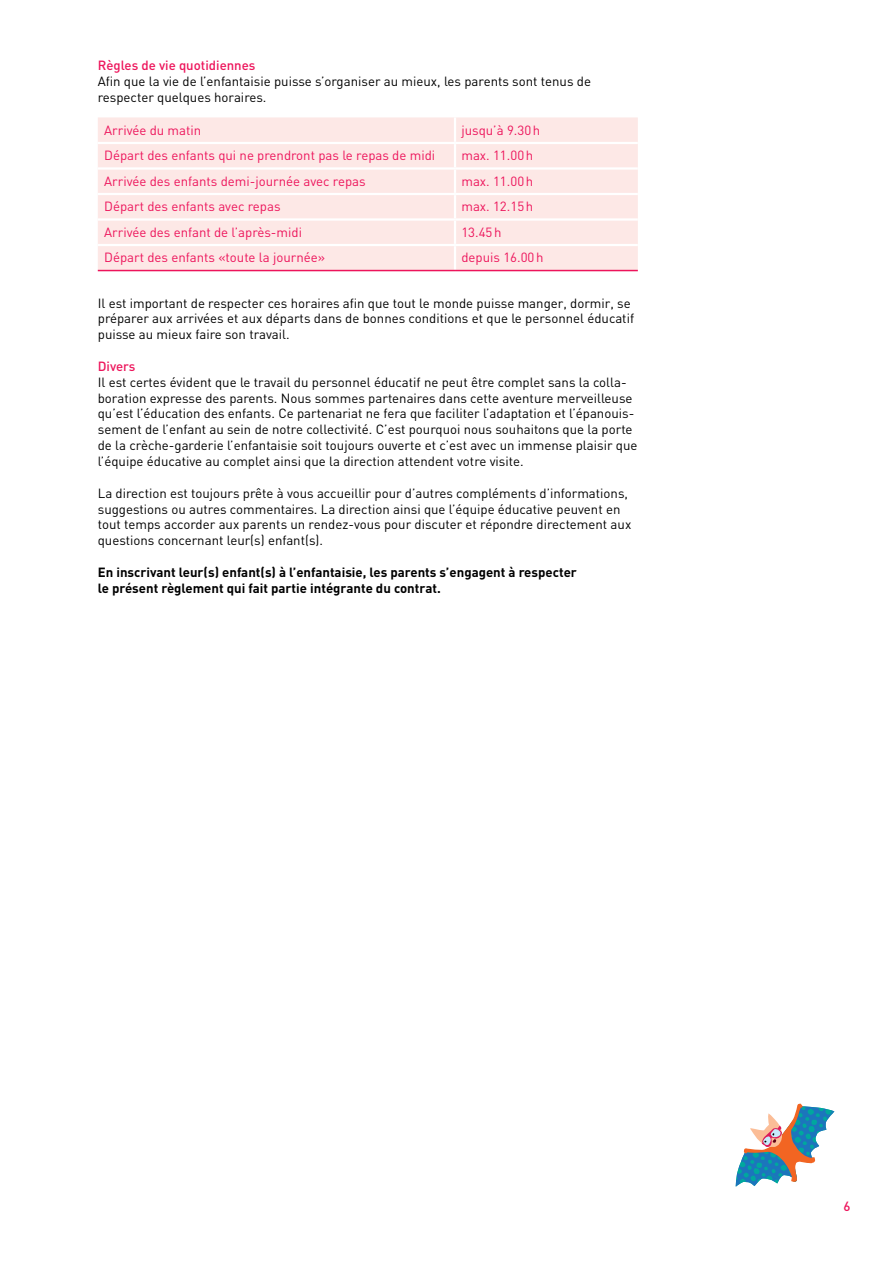
<style>
.page{position:relative;width:893px;height:1263px;background:#fff}
.page>*{position:absolute;margin:0;border:0;box-sizing:border-box;transform-origin:0 0}
.t1{font:13.2px/15.9px "DIN";color:#000}
.t2{font:13.2px "DIN";color:#ed145b}
.t3{font:700 13.2px/15.9px "DIN";color:#000}
.t4{font:500 13.2px "DIN";color:#ed145b}
</style>
<div class="page">
<div style="left:98px;top:117px;width:540px;height:153px;background:#fde8e6"></div>
<hr style="left:454px;top:117px;width:2px;height:25px;background:#fff">
<hr style="left:98px;top:142px;width:357px;height:2px;background:#fff">
<hr style="left:455px;top:142px;width:183px;height:2px;background:#fff">
<hr style="left:454px;top:144px;width:2px;height:23px;background:#fff">
<hr style="left:98px;top:167px;width:357px;height:3px;background:#fff">
<hr style="left:455px;top:167px;width:183px;height:3px;background:#fff">
<hr style="left:454px;top:170px;width:2px;height:23px;background:#fff">
<hr style="left:98px;top:193px;width:357px;height:2px;background:#fff">
<hr style="left:455px;top:193px;width:183px;height:2px;background:#fff">
<hr style="left:454px;top:195px;width:2px;height:23px;background:#fff">
<hr style="left:98px;top:218px;width:357px;height:3px;background:#fff">
<hr style="left:455px;top:218px;width:183px;height:3px;background:#fff">
<hr style="left:454px;top:221px;width:2px;height:23px;background:#fff">
<hr style="left:98px;top:244px;width:357px;height:2px;background:#fff">
<hr style="left:455px;top:244px;width:183px;height:2px;background:#fff">
<hr style="left:454px;top:246px;width:2px;height:24px;background:#fff">
<hr style="left:98px;top:270px;width:357px;height:1px;background:#ed145b">
<hr style="left:455px;top:270px;width:183px;height:1px;background:#ed145b">
<svg style="left:736px;top:1103px;width:98px;height:84px"></svg>
<p class="t4" style="left:98px;top:57px;width:159px">Règles de vie quotidiennes</p>
<p class="t1" style="left:98px;top:73px;width:495px">Afin que la vie de l’enfantaisie puisse s’organiser au mieux, les parents sont tenus de respecter quelques horaires.</p>
<p class="t2" style="left:104px;top:122px;width:99px">Arrivée du matin</p>
<p class="t2" style="left:461px;top:122px;width:80px">jusqu’à 9.30h</p>
<p class="t2" style="left:104px;top:147px;width:333px">Départ des enfants qui ne prendront pas le repas de midi</p>
<p class="t2" style="left:461px;top:147px;width:73px">max. 11.00h</p>
<p class="t2" style="left:104px;top:173px;width:263px">Arrivée des enfants demi-journée avec repas</p>
<p class="t2" style="left:461px;top:173px;width:73px">max. 11.00h</p>
<p class="t2" style="left:104px;top:198px;width:178px">Départ des enfants avec repas</p>
<p class="t2" style="left:461px;top:198px;width:73px">max. 12.15h</p>
<p class="t2" style="left:104px;top:224px;width:199px">Arrivée des enfant de l’après-midi</p>
<p class="t2" style="left:461px;top:224px;width:42px">13.45h</p>
<p class="t2" style="left:104px;top:249px;width:222px">Départ des enfants «toute la journée»</p>
<p class="t2" style="left:461px;top:249px;width:84px">depuis 16.00h</p>
<p class="t1" style="left:98px;top:295px;width:538px">Il est important de respecter ces horaires afin que tout le monde puisse manger, dormir, se préparer aux arrivées et aux départs dans de bonnes conditions et que le personnel éducatif puisse au mieux faire son travail.</p>
<p class="t4" style="left:98px;top:358px;width:39px">Divers</p>
<p class="t1" style="left:98px;top:374px;width:541px">Il est certes évident que le travail du personnel éducatif ne peut être complet sans la colla&shy;boration expresse des parents. Nous sommes partenaires dans cette aventure merveilleuse qu’est l’éducation des enfants. Ce partenariat ne fera que faciliter l’adaptation et l’épanouis&shy;sement de l’enfant au sein de notre collectivité. C’est pourquoi nous souhaitons que la porte de la crèche-garderie l’enfantaisie soit toujours ouverte et c’est avec un immense plaisir que l’équipe éducative au complet ainsi que la direction attendent votre visite.</p>
<p class="t1" style="left:98px;top:485px;width:535px">La direction est toujours prête à vous accueillir pour d’autres compléments d’informations, suggestions ou autres commentaires. La direction ainsi que l’équipe éducative peuvent en tout temps accorder aux parents un rendez-vous pour discuter et répondre directement aux questions concernant leur(s) enfant(s).</p>
<p class="t3" style="left:98px;top:564px;width:481px">En inscrivant leur(s) enfant(s) à l’enfantaisie, les parents s’engagent à respecter le présent règlement qui fait partie intégrante du contrat.</p>
<p class="t4" style="left:843px;top:1197px;width:9px">6</p>
</div>
